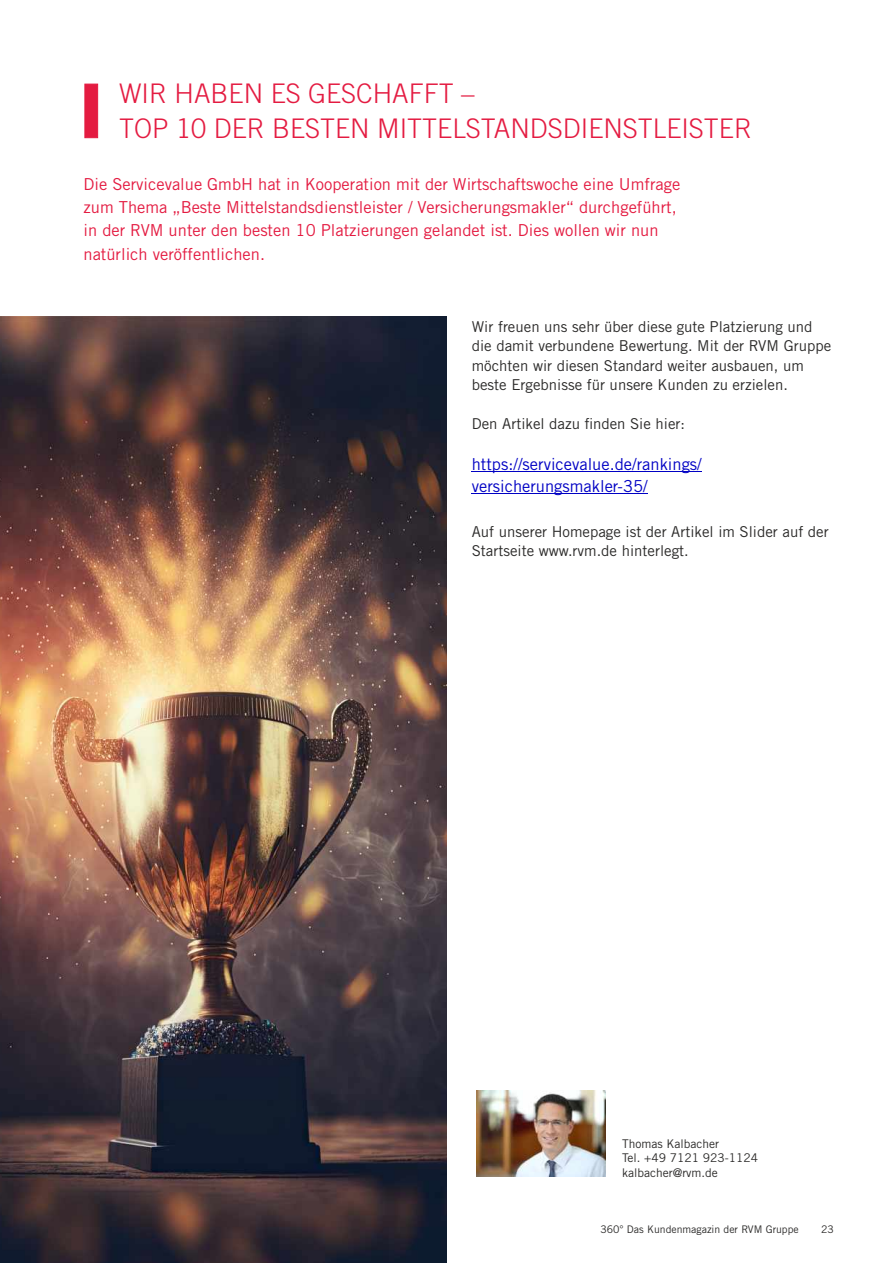
<style>
.page{position:relative;width:893px;height:1263px;background:#fff}
.page>*{position:absolute;margin:0;border:0;box-sizing:border-box;transform-origin:0 0}
.t1{font:300 27px/34.5px "Trade Gothic LT";color:#e41b41}
.t2{font:16.5px/23.4px "Trade Gothic LT";color:#e41b41}
.t3{font:16.5px/21.5px "Trade Gothic LT";color:#0000c4}
.t4{font:15px/19.5px "Trade Gothic LT";color:#2b2a29}
.t5{font:12px/14.2px "Trade Gothic LT";color:#2b2a29}
.t6{font:10.5px "Trade Gothic LT";color:#2b2a29}
</style>
<div class="page">
<svg style="left:84px;top:83px;width:14px;height:56px"></svg>
<img style="left:477px;top:1091px;width:129px;height:86px">
<img style="left:0;top:316px;width:447px;height:947px">
<hr style="left:472px;top:471px;width:230px;height:1px;background:#0000c4">
<hr style="left:472px;top:493px;width:176px;height:1px;background:#0000c4">
<h1 class="t1" style="left:119px;top:79px;width:634px">WIR HABEN ES GESCHAFFT –<br>TOP 10 DER BESTEN MITTELSTANDSDIENSTLEISTER</h1>
<p class="t2" style="left:84px;top:173px;width:598px">Die Servicevalue GmbH hat in Kooperation mit der Wirtschaftswoche eine Umfrage zum Thema „Beste Mittelstandsdienstleister / Versicherungsmakler“ durchgeführt, in der RVM unter den besten 10 Platzierungen gelandet ist. Dies wollen wir nun natürlich veröffentlichen.</p>
<p class="t4" style="left:472px;top:318px;width:361px">Wir freuen uns sehr über diese gute Platzierung und die damit verbundene Bewertung. Mit der RVM Gruppe möchten wir diesen Standard weiter ausbauen, um beste Ergebnisse für unsere Kunden zu erzielen.</p>
<p class="t4" style="left:472px;top:416px;width:215px">Den Artikel dazu finden Sie hier:</p>
<p class="t3" style="left:472px;top:455px;width:232px">https://servicevalue.de/rankings/ versicherungsmakler-35/</p>
<p class="t4" style="left:472px;top:523px;width:359px">Auf unserer Homepage ist der Artikel im Slider auf der<br>Startseite www.rvm.de hinterlegt.</p>
<p class="t5" style="left:622px;top:1138px;width:138px">Thomas Kalbacher<br>Tel. +49 7121 923-1124 kalbacher@rvm.de</p>
<p class="t6" style="left:600px;top:1225px;width:200px">360° Das Kundenmagazin der RVM Gruppe</p>
<p class="t6" style="left:821px;top:1225px;width:14px">23</p>
</div>
